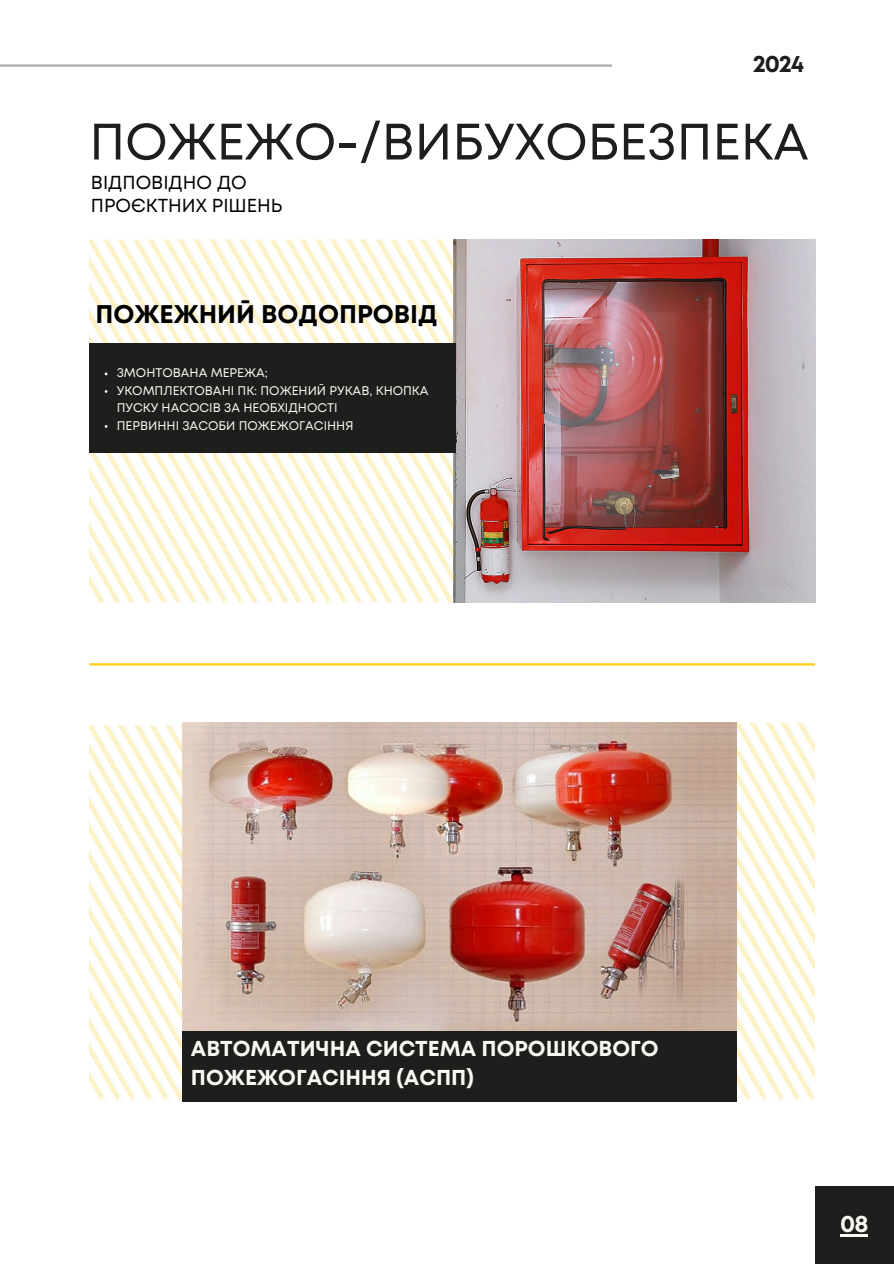
<style>
.page{position:relative;width:894px;height:1264px;background:#fff}
.page>*{position:absolute;margin:0;border:0;box-sizing:border-box;transform-origin:0 0}
.t1{font:51.15px "Mont";color:#1e1e1c}
.t2{font:700 25.5px "Mont";color:#000}
.t3{font:700 24px "Mont";color:#1e1e1c}
.t4{font:700 24px "Mont";color:#f9f8f4}
.t5{font:700 21.6px/29.4px "Mont";color:#f9f8f4}
.t6{font:18.75px/23px "Mont";color:#000}
.t7{font:12.45px/17.5px "Mont";color:#f9f8f4}
</style>
<div class="page">
<hr style="left:0;top:64px;width:611px;height:3px;background:#aeadab">
<div style="left:814px;top:1186px;width:79px;height:77px;background:#1e1e1c"></div>
<img style="left:453px;top:239px;width:362px;height:363px">
<svg style="left:213px;top:240px;width:12px;height:362px"></svg>
<svg style="left:225px;top:239px;width:14px;height:363px"></svg>
<svg style="left:239px;top:239px;width:16px;height:363px"></svg>
<svg style="left:255px;top:239px;width:14px;height:363px"></svg>
<svg style="left:269px;top:239px;width:16px;height:363px"></svg>
<svg style="left:285px;top:239px;width:14px;height:363px"></svg>
<svg style="left:299px;top:239px;width:16px;height:363px"></svg>
<svg style="left:315px;top:239px;width:15px;height:363px"></svg>
<svg style="left:330px;top:239px;width:123px;height:363px"></svg>
<div style="left:89px;top:344px;width:367px;height:109px;background:#1e1e1c"></div>
<hr style="left:89px;top:663px;width:725px;height:2px;background:#facd17">
<hr style="left:840px;top:1233px;width:27px;height:3px;background:#f9f8f4">
<svg style="left:736px;top:722px;width:78px;height:377px"></svg>
<svg style="left:89px;top:725px;width:76px;height:374px"></svg>
<svg style="left:165px;top:725px;width:15px;height:374px"></svg>
<div style="left:182px;top:1030px;width:554px;height:71px;background:#1e1e1c"></div>
<img style="left:182px;top:722px;width:554px;height:308px">
<svg style="left:89px;top:239px;width:124px;height:363px"></svg>
<h2 class="t3" style="left:752px;top:54px;width:53px">2024</h2>
<h4 class="t1" style="left:89px;top:122px;width:720px">ПОЖЕЖО-/ВИБУХОБЕЗПЕКА</h4>
<p class="t6" style="left:91px;top:172px;width:193px">ВІДПОВІДНО ДО<br>ПРОЄКТНИХ РІШЕНЬ</p>
<h2 class="t2" style="left:95px;top:304px;width:344px">ПОЖЕЖНИЙ ВОДОПРОВІД</h2>
<p class="t7" style="left:117px;top:365px;width:153px">ЗМОНТОВАНА МЕРЕЖА;</p>
<p class="t7" style="left:117px;top:382px;width:313px">УКОМПЛЕКТОВАНІ ПК: ПОЖЕНИЙ РУКАВ, КНОПКА<br>ПУСКУ НАСОСІВ ЗА НЕОБХІДНОСТІ</p>
<p class="t7" style="left:117px;top:417px;width:238px">ПЕРВИННІ ЗАСОБИ ПОЖЕЖОГАСІННЯ</p>
<p class="t5" style="left:191px;top:1034px;width:469px">АВТОМАТИЧНА СИСТЕМА ПОРОШКОВОГО<br>ПОЖЕЖОГАСІННЯ (АСПП)</p>
<h1 class="t4" style="left:840px;top:1214px;width:30px">08</h1>
</div>
